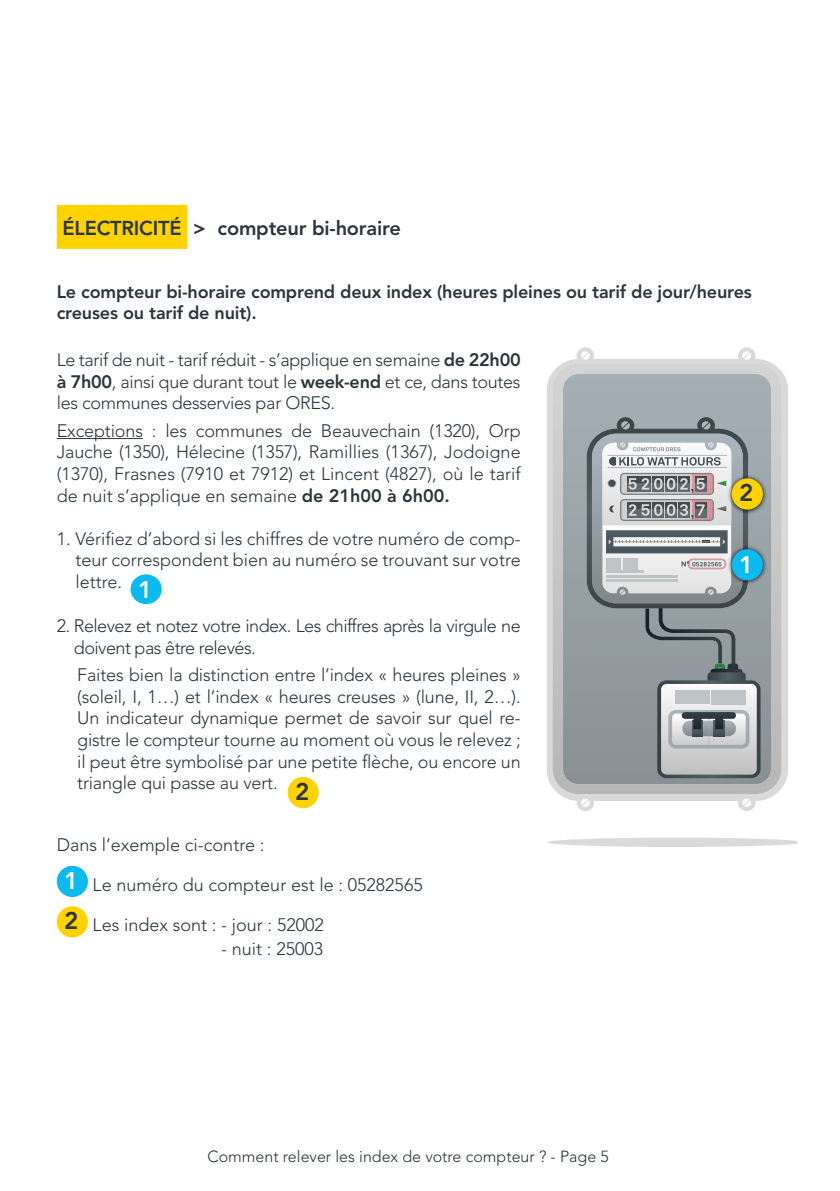
<style>
.page{position:relative;width:840px;height:1191px;background:#fff}
.page>*{position:absolute;margin:0;border:0;box-sizing:border-box;transform-origin:0 0}
.t1{font:800 24px "Avenir LT Std";color:#2a363b}
.t2{font:800 24px "Avenir LT Std";color:#fff}
.t3{font:800 20px "Avenir LT Std";letter-spacing:-.01em;color:#2a363b}
.t4{font:300 18px/21.6px "Avenir LT Std";letter-spacing:-.01em;color:#2a363b;text-align:justify}
.t5{font:800 18px/21.6px "Avenir LT Std";letter-spacing:-.01em;color:#2a363b}
.t6{font:300 18px/21.6px "Avenir LT Std";letter-spacing:-.03em;color:#2a363b}
.t7{font:300 16px "Avenir LT Std";color:#2a363b}
.s1{font-weight:800}
.s2{font-weight:800;font-size:24px;color:#fff}
.s3{font-weight:800;font-size:24px}
</style>
<div class="page">
<div style="left:57px;top:205px;width:130px;height:44px;background:#ffd300"></div>
<hr style="left:57px;top:438px;width:86px;height:1px;background:#2a363b">
<div style="left:57px;top:865px;width:31px;height:32px;background:#0bbbef;border-radius:50%"></div>
<div style="left:57px;top:906px;width:31px;height:31px;background:#ffd300;border-radius:50%"></div>
<div style="left:546px;top:359px;width:241px;height:442px;background:#dadada;border-radius:32px"></div>
<svg style="left:576px;top:347px;width:18px;height:13px"></svg>
<svg style="left:738px;top:347px;width:17px;height:13px"></svg>
<svg style="left:738px;top:799px;width:17px;height:12px"></svg>
<svg style="left:576px;top:798px;width:18px;height:13px"></svg>
<svg style="left:552px;top:364px;width:228px;height:430px"></svg>
<svg style="left:586px;top:417px;width:174px;height:361px;background:#a0a6a9"></svg>
<svg style="left:547px;top:837px;width:248px;height:10px"></svg>
<div style="left:727px;top:474px;width:40px;height:40px;background:#000;opacity:.9"></div>
<div style="left:731px;top:478px;width:31px;height:31px;background:#ffd300;border-radius:50%"></div>
<div style="left:727px;top:544px;width:40px;height:41px;background:#000;opacity:.9"></div>
<div style="left:731px;top:549px;width:31px;height:31px;background:#0bbbef;border-radius:50%"></div>
<div style="left:130px;top:574px;width:32px;height:30px;background:#0bbbef;border-radius:50%"></div>
<div style="left:287px;top:777px;width:31px;height:31px;background:#ffd300;border-radius:50%"></div>
<p class="t3" style="left:62px;top:216px;width:339px">ÉLECTRICITÉ &gt; compteur bi-horaire</p>
<p class="t5" style="left:57px;top:280px;width:696px">Le compteur bi-horaire comprend deux index (heures pleines ou tarif de jour/heures creuses ou tarif de nuit).</p>
<p class="t4" style="left:57px;top:349px;width:465px">Le tarif de nuit - tarif réduit - s’applique en semaine <span class="s1">de 22h00 à 7h00</span>, ainsi que durant tout le <span class="s1">week-end</span> et ce, dans toutes les communes desservies par ORES.</p>
<p class="t4" style="left:57px;top:420px;width:465px">Exceptions : les communes de Beauvechain (1320), Orp Jauche (1350), Hélecine (1357), Ramillies (1367), Jodoigne (1370), Frasnes (7910 et 7912) et Lincent (4827), où le tarif de nuit s’applique en semaine <span class="s1">de 21h00 à 6h00.</span></p>
<p class="t4" style="left:75px;top:528px;width:446px;text-indent:-19px">1. Vérifiez d’abord si les chiffres de votre numéro de comp&shy;teur correspondent bien au numéro se trouvant sur votre lettre.</p>
<p class="t6" style="left:74px;top:615px;width:448px;text-indent:-17px">2. Relevez et notez votre index. Les chiffres après la virgule ne doivent pas être relevés.</p>
<p class="t4" style="left:77px;top:664px;width:445px">Faites bien la distinction entre l’index « heures pleines » (soleil, I, 1…) et l’index « heures creuses » (lune, II, 2…).<br>Un indicateur dynamique permet de savoir sur quel re&shy;gistre le compteur tourne au moment où vous le relevez ; il peut être symbolisé par une petite flèche, ou encore un triangle qui passe au vert.</p>
<h1 class="t1" style="left:738px;top:479px;width:16px">2</h1>
<h1 class="t2" style="left:738px;top:550px;width:16px">1</h1>
<h1 class="t2" style="left:138px;top:575px;width:16px">1</h1>
<h1 class="t1" style="left:295px;top:777px;width:16px">2</h1>
<p class="t4" style="left:57px;top:833px;width:209px">Dans l’exemple ci-contre :</p>
<p class="t4" style="left:64px;top:874px;width:360px"><span class="s2">1</span> Le numéro du compteur est le : 05282565</p>
<p class="t4" style="left:64px;top:914px;width:261px"><span class="s3">2</span> Les index sont : - jour : 52002</p>
<p class="t4" style="left:221px;top:938px;width:103px">- nuit : 25003</p>
<p class="t7" style="left:207px;top:1147px;width:402px">Comment relever les index de votre compteur ? - Page 5</p>
</div>
